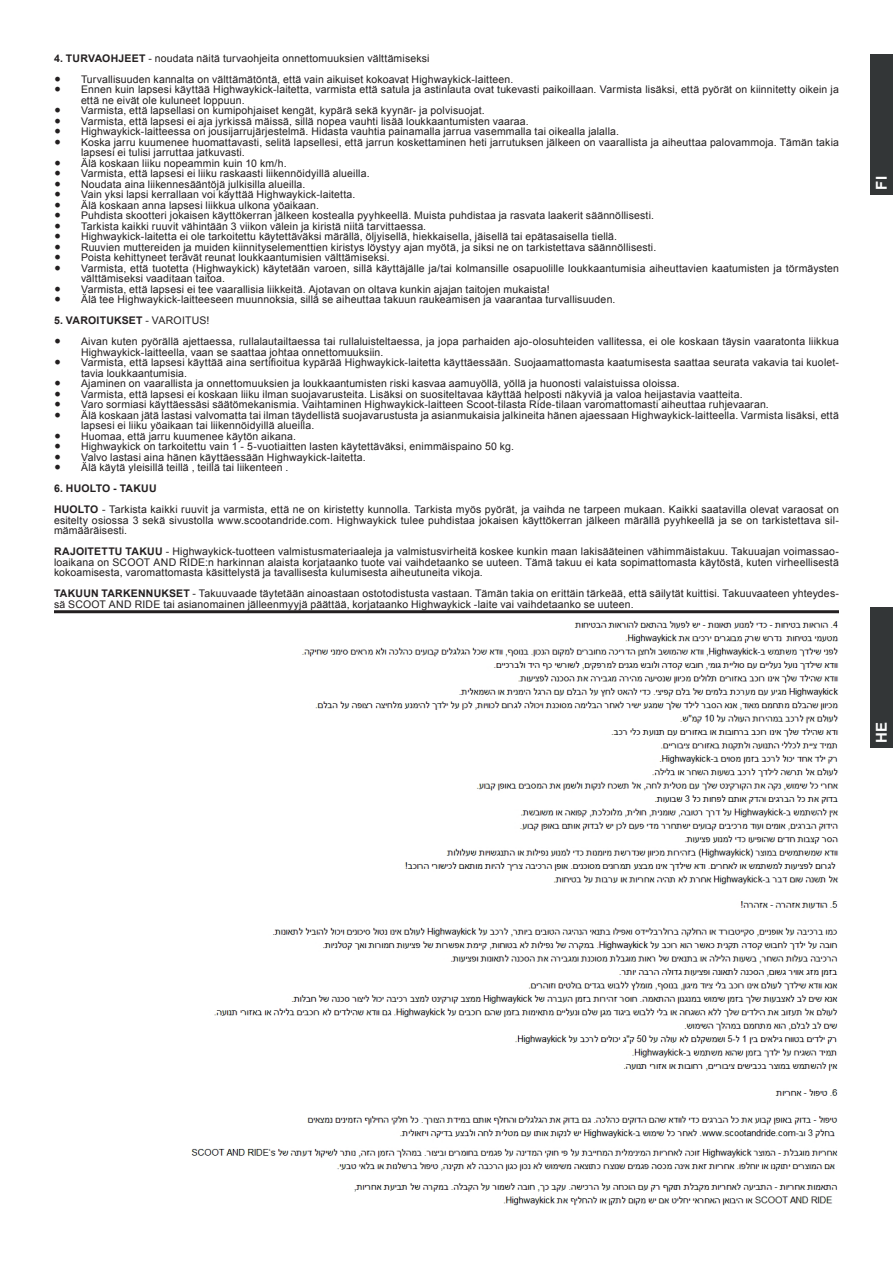
<style>
.page{position:relative;width:893px;height:1263px;background:#fff}
.page>*{position:absolute;margin:0;border:0;box-sizing:border-box;transform-origin:0 0}
.t1{font:700 15px "Arial";color:#fff}
.t2{font:10.5px/10.5px "Arial";letter-spacing:.015em;color:#231f20}
.t3{font:700 10.5px "Arial";letter-spacing:.02em;color:#231f20}
.s1{font-weight:700}
.s2{font-family:"Minion Pro";font-size:18px}
.s3{font-weight:400}
</style>
<div class="page">
<div style="left:871px;top:54px;width:22px;height:141px;background:#333637"></div>
<div style="left:871px;top:607px;width:22px;height:141px;background:#333637"></div>
<hr style="left:54px;top:610px;width:785px;height:3px;background:#231f20">
<img style="left:302px;top:621px;width:537px;height:264px">
<img style="left:191px;top:901px;width:647px;height:305px">
<p class="t2" style="left:54px;top:53px;width:377px"><span class="s1">4. TURVAOHJEET</span> - noudata näitä turvaohjeita onnettomuuksien välttämiseksi</p>
<p class="t2" style="left:54px;top:74px;width:461px"><span class="s2">•</span> Turvallisuuden kannalta on välttämätöntä, että vain aikuiset kokoavat Highwaykick-laitteen.</p>
<p class="t2" style="left:81px;top:84px;width:759px;text-indent:-27px"><span class="s2">•</span> Ennen kuin lapsesi käyttää Highwaykick-laitetta, varmista että satula ja astinlauta ovat tukevasti paikoillaan. Varmista lisäksi, että pyörät on kiinnitetty oikein ja että ne eivät ole kuluneet loppuun.</p>
<p class="t2" style="left:54px;top:105px;width:432px"><span class="s2">•</span> Varmista, että lapsellasi on kumipohjaiset kengät, kypärä sekä kyynär- ja polvisuojat.</p>
<p class="t2" style="left:54px;top:116px;width:476px"><span class="s2">•</span> Varmista, että lapsesi ei aja jyrkissä mäissä, sillä nopea vauhti lisää loukkaantumisten vaaraa.</p>
<p class="t2" style="left:54px;top:126px;width:567px"><span class="s2">•</span> Highwaykick-laitteessa on jousijarrujärjestelmä. Hidasta vauhtia painamalla jarrua vasemmalla tai oikealla jalalla.</p>
<p class="t2" style="left:81px;top:137px;width:759px;text-indent:-27px"><span class="s2">•</span> Koska jarru kuumenee huomattavasti, selitä lapsellesi, että jarrun koskettaminen heti jarrutuksen jälkeen on vaarallista ja aiheuttaa palovammoja. Tämän takia lapsesi ei tulisi jarruttaa jatkuvasti.</p>
<p class="t2" style="left:54px;top:158px;width:234px"><span class="s2">•</span> Älä koskaan liiku nopeammin kuin 10 km/h.</p>
<p class="t2" style="left:54px;top:168px;width:317px"><span class="s2">•</span> Varmista, että lapsesi ei liiku raskaasti liikennöidyillä alueilla.</p>
<p class="t2" style="left:54px;top:179px;width:253px"><span class="s2">•</span> Noudata aina liikennesääntöjä julkisilla alueilla.</p>
<p class="t2" style="left:54px;top:189px;width:303px"><span class="s2">•</span> Vain yksi lapsi kerrallaan voi käyttää Highwaykick-laitetta.</p>
<p class="t2" style="left:54px;top:200px;width:266px"><span class="s2">•</span> Älä koskaan anna lapsesi liikkua ulkona yöaikaan.</p>
<p class="t2" style="left:54px;top:210px;width:602px"><span class="s2">•</span> Puhdista skootteri jokaisen käyttökerran jälkeen kostealla pyyhkeellä. Muista puhdistaa ja rasvata laakerit säännöllisesti.</p>
<p class="t2" style="left:54px;top:221px;width:374px"><span class="s2">•</span> Tarkista kaikki ruuvit vähintään 3 viikon välein ja kiristä niitä tarvittaessa.</p>
<p class="t2" style="left:54px;top:231px;width:565px"><span class="s2">•</span> Highwaykick-laitetta ei ole tarkoitettu käytettäväksi märällä, öljyisellä, hiekkaisella, jäisellä tai epätasaisella tiellä.</p>
<p class="t2" style="left:54px;top:242px;width:604px"><span class="s2">•</span> Ruuvien muttereiden ja muiden kiinnityselementtien kiristys löystyy ajan myötä, ja siksi ne on tarkistettava säännöllisesti.</p>
<p class="t2" style="left:54px;top:252px;width:337px"><span class="s2">•</span> Poista kehittyneet terävät reunat loukkaantumisien välttämiseksi.</p>
<p class="t2" style="left:81px;top:263px;width:759px;text-indent:-27px"><span class="s2">•</span> Varmista, että tuotetta (Highwaykick) käytetään varoen, sillä käyttäjälle ja/tai kolmansille osapuolille loukkaantumisia aiheuttavien kaatumisten ja törmäysten välttämiseksi vaaditaan taitoa.</p>
<p class="t2" style="left:54px;top:284px;width:497px"><span class="s2">•</span> Varmista, että lapsesi ei tee vaarallisia liikkeitä. Ajotavan on oltava kunkin ajajan taitojen mukaista!</p>
<p class="t2" style="left:54px;top:294px;width:563px"><span class="s2">•</span> Älä tee Highwaykick-laitteeseen muunnoksia, sillä se aiheuttaa takuun raukeamisen ja vaarantaa turvallisuuden.</p>
<p class="t3" style="left:54px;top:313px;width:157px">5. VAROITUKSET <span class="s3">- VAROITUS!</span></p>
<p class="t2" style="left:81px;top:336px;width:759px;text-indent:-27px"><span class="s2">•</span> Aivan kuten pyörällä ajettaessa, rullalautailtaessa tai rullaluisteltaessa, ja jopa parhaiden ajo-olosuhteiden vallitessa, ei ole koskaan täysin vaaratonta liikkua<br>Highwaykick-laitteella, vaan se saattaa johtaa onnettomuuksiin.</p>
<p class="t2" style="left:81px;top:357px;width:759px;text-indent:-27px"><span class="s2">•</span> Varmista, että lapsesi käyttää aina sertifioitua kypärää Highwaykick-laitetta käyttäessään. Suojaamattomasta kaatumisesta saattaa seurata vakavia tai kuolet&shy;tavia loukkaantumisia.</p>
<p class="t2" style="left:54px;top:378px;width:627px"><span class="s2">•</span> Ajaminen on vaarallista ja onnettomuuksien ja loukkaantumisten riski kasvaa aamuyöllä, yöllä ja huonosti valaistuissa oloissa.</p>
<p class="t2" style="left:54px;top:389px;width:690px"><span class="s2">•</span> Varmista, että lapsesi ei koskaan liiku ilman suojavarusteita. Lisäksi on suositeltavaa käyttää helposti näkyviä ja valoa heijastavia vaatteita.</p>
<p class="t2" style="left:54px;top:399px;width:716px"><span class="s2">•</span> Varo sormiasi käyttäessäsi säätömekanismia. Vaihtaminen Highwaykick-laitteen Scoot-tilasta Ride-tilaan varomattomasti aiheuttaa ruhjevaaran.</p>
<p class="t2" style="left:81px;top:410px;width:759px;text-indent:-27px"><span class="s2">•</span> Älä koskaan jätä lastasi valvomatta tai ilman täydellistä suojavarustusta ja asianmukaisia jalkineita hänen ajaessaan Highwaykick-laitteella. Varmista lisäksi, että lapsesi ei liiku yöaikaan tai liikennöidyillä alueilla.</p>
<p class="t2" style="left:54px;top:431px;width:243px"><span class="s2">•</span> Huomaa, että jarru kuumenee käytön aikana.</p>
<p class="t2" style="left:54px;top:441px;width:461px"><span class="s2">•</span> Highwaykick on tarkoitettu vain 1 - 5-vuotiaitten lasten käytettäväksi, enimmäispaino 50 kg.</p>
<p class="t2" style="left:54px;top:452px;width:313px"><span class="s2">•</span> Valvo lastasi aina hänen käyttäessään Highwaykick-laitetta.</p>
<p class="t2" style="left:54px;top:462px;width:236px"><span class="s2">•</span> Älä käytä yleisillä teillä , teillä tai liikenteen .</p>
<p class="t2" style="left:54px;top:478px;width:786px;line-height:21px"><span class="s1">6. HUOLTO - TAKUU<br>HUOLTO</span> - Tarkista kaikki ruuvit ja varmista, että ne on kiristetty kunnolla. Tarkista myös pyörät, ja vaihda ne tarpeen mukaan. Kaikki saatavilla olevat varaosat on</p>
<p class="t2" style="left:54px;top:515px;width:786px">esitelty osiossa 3 sekä sivustolla www.scootandride.com. Highwaykick tulee puhdistaa jokaisen käyttökerran jälkeen märällä pyyhkeellä ja se on tarkistettava sil&shy;mämääräisesti.</p>
<p class="t2" style="left:54px;top:546px;width:786px;text-align:justify"><span class="s1">RAJOITETTU TAKUU</span> - Highwaykick-tuotteen valmistusmateriaaleja ja valmistusvirheitä koskee kunkin maan lakisääteinen vähimmäistakuu. Takuuajan voimassao&shy;loaikana on SCOOT AND RIDE:n harkinnan alaista korjataanko tuote vai vaihdetaanko se uuteen. Tämä takuu ei kata sopimattomasta käytöstä, kuten virheellisestä kokoamisesta, varomattomasta käsittelystä ja tavallisesta kulumisesta aiheutuneita vikoja.</p>
<p class="t2" style="left:54px;top:588px;width:786px"><span class="s1">TAKUUN TARKENNUKSET</span> - Takuuvaade täytetään ainoastaan ostotodistusta vastaan. Tämän takia on erittäin tärkeää, että säilytät kuittisi. Takuuvaateen yhteydes&shy;sä SCOOT AND RIDE tai asianomainen jälleenmyyjä päättää, korjataanko Highwaykick -laite vai vaihdetaanko se uuteen.</p>
<h1 class="t1" style="left:871px;top:190px;width:15px;rotate:-90deg">FI</h1>
<h1 class="t1" style="left:871px;top:743px;width:22px;rotate:-90deg">HE</h1>
</div>
